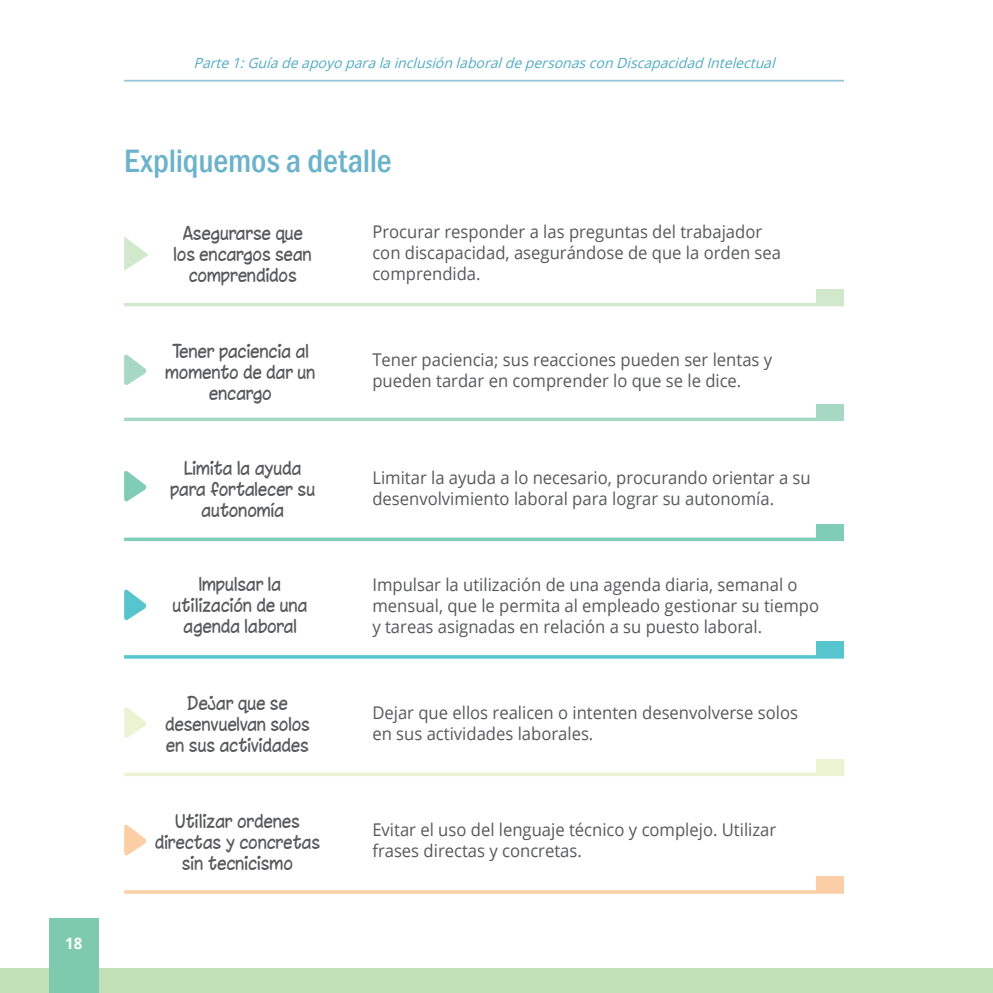
<style>
.page{position:relative;width:993px;height:993px;background:#fff}
.page>*{position:absolute;margin:0;border:0;box-sizing:border-box;transform-origin:0 0}
.TIT_002{font:500 condensed 33.25px "Franklin Gothic";letter-spacing:-.005em;color:#6bb2cb}
.TXT_00_IZQ{font:17.5px/21px "Open Sans";color:#57585a;scale:.95 1}
.TXT_00_cen{font:17.5px/21px "Chinacat";color:#57585a;text-align:center;scale:.95 1}
.t1{font:700 15.75px "Open Sans";color:#fff;scale:.95 1}
.t2{font:italic 14px "Open Sans";color:#52abc5}
</style>
<div class="page">
<hr style="left:124px;top:80px;width:719px;height:1px;background:#95c4d7">
<div style="left:0;top:967px;width:992px;height:25px;background:#c1e0b8"></div>
<div style="left:50px;top:918px;width:49px;height:74px;background:#7dcaae"></div>
<hr style="left:126px;top:303px;width:716px;height:3px;background:#d2e8cc">
<svg style="left:126px;top:417px;width:716px;height:4px;fill:#a6d8c4"></svg>
<svg style="left:126px;top:537px;width:716px;height:4px;fill:#7fccb7"></svg>
<svg style="left:124px;top:236px;width:24px;height:35px"></svg>
<svg style="left:124px;top:354px;width:23px;height:31px"></svg>
<svg style="left:124px;top:471px;width:23px;height:31px"></svg>
<div style="left:816px;top:289px;width:27px;height:15px;background:#d2e8cc"></div>
<div style="left:816px;top:404px;width:27px;height:15px;background:#a6d8c4"></div>
<div style="left:816px;top:524px;width:27px;height:15px;background:#7fccb7"></div>
<hr style="left:126px;top:655px;width:716px;height:3px;background:#57c5cd">
<svg style="left:124px;top:589px;width:23px;height:32px"></svg>
<div style="left:816px;top:641px;width:27px;height:15px;background:#57c5cd"></div>
<hr style="left:126px;top:772px;width:716px;height:3px;background:#ecf3d2">
<svg style="left:124px;top:707px;width:23px;height:31px"></svg>
<div style="left:816px;top:759px;width:27px;height:15px;background:#ecf3d2"></div>
<svg style="left:126px;top:890px;width:716px;height:3px;fill:#fccea5"></svg>
<svg style="left:124px;top:825px;width:23px;height:31px"></svg>
<div style="left:816px;top:876px;width:27px;height:15px;background:#fccea5"></div>
<p class="t1" style="left:65px;top:932px;width:19px">18</p>
<p class="t2" style="left:193px;top:54px;width:587px">Parte1:GuíadeapoyoparalainclusiónlaboraldepersonasconDiscapacidadIntelectual</p>
<p class="TIT_002" style="left:124px;top:139px;width:269px">Expliquemos a detalle</p>
<p class="TXT_00_cen" style="left:174px;top:222px;width:147px">Asegurarse que los encargos sean comprendidos</p>
<p class="TXT_00_cen" style="left:166px;top:340px;width:159px">Tener paciencia al momento de dar un encargo</p>
<p class="TXT_00_cen" style="left:171px;top:457px;width:154px">Limita la ayuda para fortalecer su autonomía</p>
<p class="TXT_00_cen" style="left:173px;top:573px;width:143px">Impulsar la utilización de una agenda laboral</p>
<p class="TXT_00_cen" style="left:166px;top:692px;width:153px">Dejar que se desenvuelvan solos en sus actividades</p>
<p class="TXT_00_cen" style="left:155px;top:809px;width:175px">Utilizar ordenes directas y concretas sin tecnicismo</p>
<p class="TXT_00_IZQ" style="left:372px;top:221px;width:431px">Procurar responder a las preguntas del trabajador con discapacidad, asegurándose de que la orden sea comprendida.</p>
<p class="TXT_00_IZQ" style="left:372px;top:348px;width:422px">Tener paciencia; sus reacciones pueden ser lentas y pueden tardar en comprender lo que se le dice.</p>
<p class="TXT_00_IZQ" style="left:372px;top:466px;width:463px">Limitar la ayuda a lo necesario, procurando orientar a su desenvolvimiento laboral para lograr su autonomía.</p>
<p class="TXT_00_IZQ" style="left:372px;top:573px;width:471px">Impulsar la utilización de una agenda diaria, semanal o mensual, que le permita al empleado gestionar su tiempo y tareas asignadas en relación a su puesto laboral.</p>
<p class="TXT_00_IZQ" style="left:372px;top:701px;width:449px">Dejar que ellos realicen o intenten desenvolverse solos en sus actividades laborales.</p>
<p class="TXT_00_IZQ" style="left:372px;top:818px;width:426px">Evitar el uso del lenguaje técnico y complejo. Utilizar frases directas y concretas.</p>
</div>
